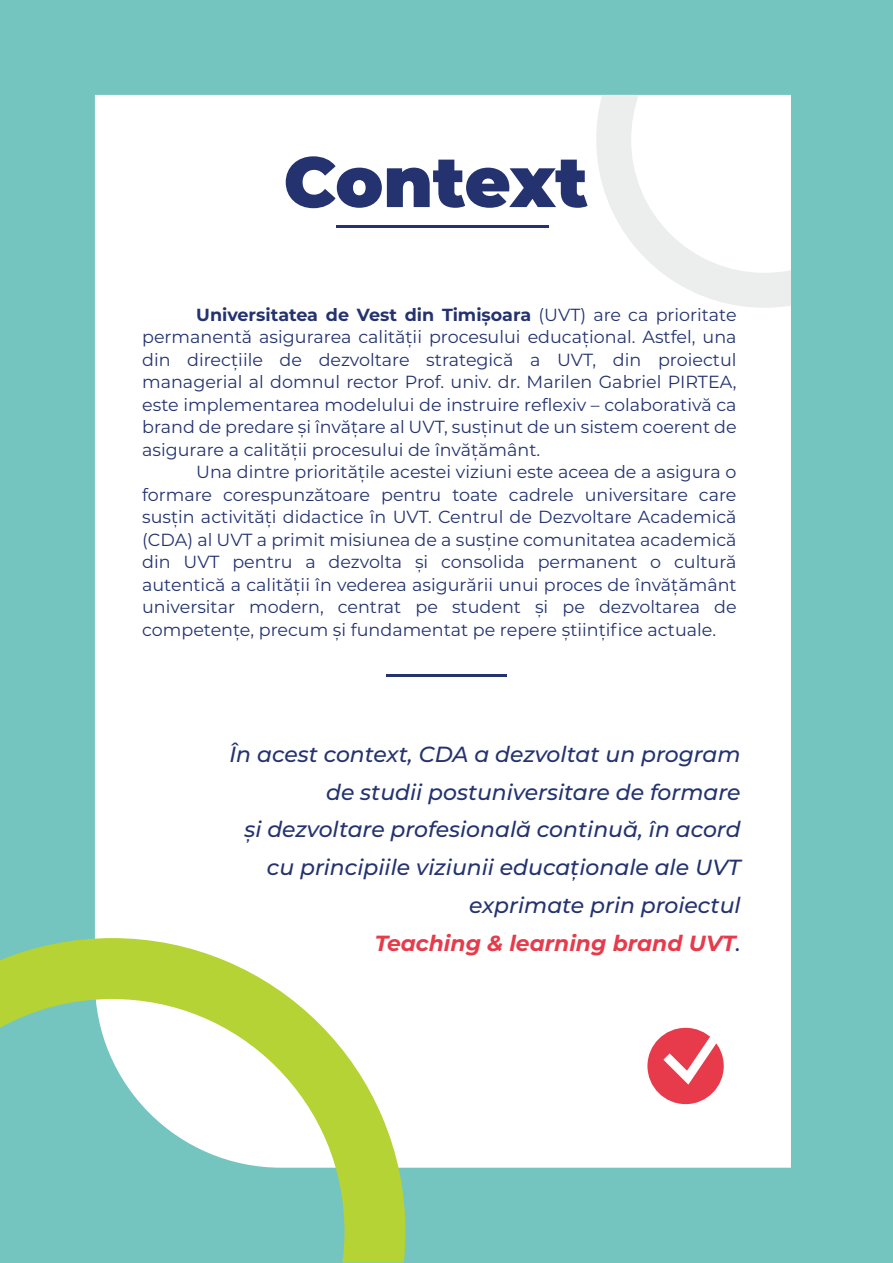
<style>
.page{position:relative;width:893px;height:1263px;background:#fff}
.page>*{position:absolute;margin:0;border:0;box-sizing:border-box;transform-origin:0 0}
.t1{font:900 70.8px "Montserrat";letter-spacing:-.01em;color:#24336f}
.t2{font:italic 500 21.9px/38px "Montserrat";color:#24336f;text-align:right}
.t3{font:17.55px/22.5px "Montserrat";color:#24336f;text-align:justify}
.s1{font-weight:700}
.s2{font-weight:700;color:#e73a4a}
</style>
<div class="page">
<div style="left:0;top:0;width:893px;height:1262px;background:#74c5c0"></div>
<div style="left:95px;top:95px;width:696px;height:1073px;background:#fff"></div>
<hr style="left:336px;top:225px;width:213px;height:3px;background:#24336f">
<hr style="left:386px;top:674px;width:121px;height:3px;background:#24336f">
<div style="left:647px;top:1028px;width:77px;height:76px;background:#e73a4a;border-radius:50%"></div>
<svg style="left:663px;top:1028px;width:60px;height:56px"></svg>
<svg style="left:0;top:938px;width:405px;height:324px"></svg>
<svg style="left:596px;top:95px;width:195px;height:213px;background:#fafafa"></svg>
<h1 class="t1" style="left:284px;top:129px;width:306px">Context</h1>
<p class="t3" style="left:142px;top:303px;width:596px;text-indent:54px"><span class="s1">Universitatea de Vest din Timișoara</span> (UVT) are ca prioritate permanentă asigurarea calității procesului educațional. Astfel, una din direcțiile de dezvoltare strategică a UVT, din proiectul managerial al domnul rector Prof. univ. dr. Marilen Gabriel PIRTEA, este implementarea modelului de instruire reflexiv – colaborativă ca brand de predare și învățare al UVT, susținut de un sistem coerent de asigurare a calității procesului de învățământ.</p>
<p class="t3" style="left:142px;top:460px;width:596px;text-indent:54px">Una dintre prioritățile acestei viziuni este aceea de a asigura o formare corespunzătoare pentru toate cadrele universitare care susțin activități didactice în UVT. Centrul de Dezvoltare Academică (CDA) al UVT a primit misiunea de a susține comunitatea academică din UVT pentru a dezvolta și consolida permanent o cultură autentică a calității în vederea asigurării unui proces de învățământ universitar modern, centrat pe student și pe dezvoltarea de competențe, precum și fundamentat pe repere științifice actuale.</p>
<p class="t2" style="left:229px;top:734px;width:513px">În acest context, CDA a dezvoltat un program de studii postuniversitare de formare<br>și dezvoltare profesională continuă, în acord cu principiile viziunii educaționale ale UVT exprimate prin proiectul<br><span class="s2">Teaching &amp; learning brand UVT</span>.</p>
</div>
